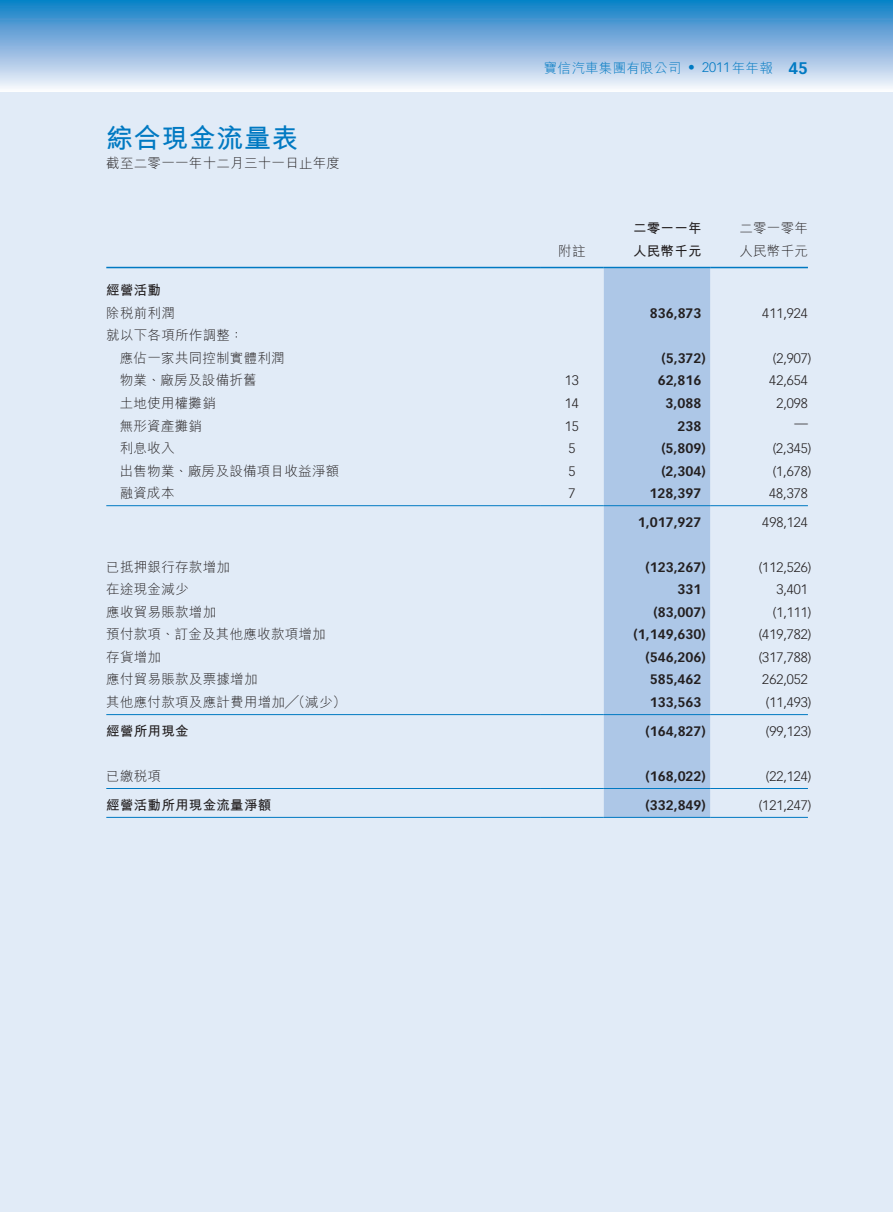
<style>
.page{position:relative;width:893px;height:1212px;background:#e1ebf7}
.page>*{position:absolute;margin:0;border:0;box-sizing:border-box;transform-origin:0 0}
.t1{font:700 27px "M Hei HK";letter-spacing:.02em;color:#0079c2}
.t2{font:300 13.5px/22.5px "M Hei HK";letter-spacing:.02em;color:#231f20}
.t3{font:300 13.5px "Vectora LT Std";color:#231f20}
.t4{font:700 13.5px "Vectora LT Std";color:#231f20}
.t5{font:700 13.5px "M Hei HK";letter-spacing:.02em;color:#231f20}
.t6{font:300 13.5px "M Hei HK";letter-spacing:.02em;color:#0079c2}
.s1{font-family:"Vectora LT Std"}
.s2{font-family:"Vectora LT Std";font-weight:700;font-size:16.5px}
</style>
<div class="page">
<div style="left:0;top:0;width:893px;height:91px;background:linear-gradient(to bottom,#107bc4,#fcf3fb)"></div>
<div style="left:604px;top:268px;width:106px;height:549px;background:#adc7e7"></div>
<hr style="left:106px;top:267px;width:434px;height:1px;background:#0079c2">
<hr style="left:540px;top:267px;width:64px;height:1px;background:#0079c2">
<hr style="left:604px;top:267px;width:106px;height:1px;background:#0079c2">
<hr style="left:710px;top:267px;width:98px;height:1px;background:#0079c2">
<hr style="left:106px;top:505px;width:434px;height:1px;background:#0079c2">
<hr style="left:540px;top:505px;width:64px;height:1px;background:#0079c2">
<hr style="left:604px;top:505px;width:106px;height:1px;background:#0079c2">
<hr style="left:710px;top:505px;width:98px;height:1px;background:#0079c2">
<hr style="left:106px;top:714px;width:434px;height:1px;background:#0079c2">
<hr style="left:540px;top:714px;width:64px;height:1px;background:#0079c2">
<hr style="left:604px;top:714px;width:106px;height:1px;background:#0079c2">
<hr style="left:710px;top:714px;width:98px;height:1px;background:#0079c2">
<hr style="left:106px;top:788px;width:434px;height:1px;background:#0079c2">
<hr style="left:540px;top:788px;width:64px;height:1px;background:#0079c2">
<hr style="left:604px;top:788px;width:106px;height:1px;background:#0079c2">
<hr style="left:710px;top:788px;width:98px;height:1px;background:#0079c2">
<hr style="left:106px;top:817px;width:434px;height:1px;background:#0079c2">
<hr style="left:540px;top:817px;width:64px;height:1px;background:#0079c2">
<hr style="left:604px;top:817px;width:106px;height:1px;background:#0079c2">
<hr style="left:710px;top:817px;width:98px;height:1px;background:#0079c2">
<h1 class="t1" style="left:106px;top:118px;width:194px">綜合現金流量表</h1>
<p class="t2" style="left:106px;top:152px;width:235px">截至二零一一年十二月三十一日止年度</p>
<p class="t6" style="left:544px;top:61px;width:266px">寶信汽車集團有限公司 <span class="s1">• 2011</span>年年報 <span class="s2">45</span></p>
<p class="t5" style="left:633px;top:219px;width:70px">二零一一年</p>
<p class="t2" style="left:739px;top:217px;width:70px">二零一零年</p>
<p class="t2" style="left:558px;top:239px;width:29px">附註</p>
<p class="t5" style="left:633px;top:241px;width:70px">人民幣千元</p>
<p class="t2" style="left:739px;top:239px;width:70px">人民幣千元</p>
<p class="t5" style="left:106px;top:281px;width:56px">經營活動</p>
<p class="t2" style="left:106px;top:302px;width:70px">除稅前利潤</p>
<p class="t4" style="left:650px;top:305px;width:53px">836,873</p>
<p class="t3" style="left:762px;top:305px;width:47px">411,924</p>
<p class="t2" style="left:120px;top:324px;width:166px;text-indent:-14px">就以下各項所作調整：<br>應佔一家共同控制實體利潤</p>
<p class="t4" style="left:661px;top:350px;width:46px">(5,372)</p>
<p class="t3" style="left:773px;top:350px;width:40px">(2,907)</p>
<p class="t2" style="left:120px;top:369px;width:138px">物業、廠房及設備折舊</p>
<p class="t3" style="left:565px;top:373px;width:16px">13</p>
<p class="t4" style="left:658px;top:372px;width:45px">62,816</p>
<p class="t3" style="left:769px;top:373px;width:40px">42,654</p>
<p class="t2" style="left:120px;top:392px;width:98px">土地使用權攤銷</p>
<p class="t3" style="left:565px;top:395px;width:16px">14</p>
<p class="t4" style="left:666px;top:395px;width:37px">3,088</p>
<p class="t3" style="left:776px;top:395px;width:33px">2,098</p>
<p class="t2" style="left:120px;top:414px;width:84px">無形資產攤銷</p>
<p class="t3" style="left:565px;top:418px;width:16px">15</p>
<p class="t4" style="left:678px;top:417px;width:25px">238</p>
<p class="t3" style="left:794px;top:416px;width:15px">—</p>
<p class="t2" style="left:120px;top:437px;width:56px">利息收入</p>
<p class="t3" style="left:568px;top:440px;width:9px">5</p>
<p class="t4" style="left:661px;top:440px;width:46px">(5,809)</p>
<p class="t3" style="left:773px;top:440px;width:40px">(2,345)</p>
<p class="t2" style="left:120px;top:459px;width:221px">出售物業、廠房及設備項目收益淨額</p>
<p class="t3" style="left:568px;top:463px;width:9px">5</p>
<p class="t4" style="left:661px;top:462px;width:46px">(2,304)</p>
<p class="t3" style="left:773px;top:463px;width:40px">(1,678)</p>
<p class="t2" style="left:120px;top:482px;width:56px">融資成本</p>
<p class="t3" style="left:568px;top:485px;width:9px">7</p>
<p class="t4" style="left:650px;top:485px;width:53px">128,397</p>
<p class="t3" style="left:769px;top:485px;width:40px">48,378</p>
<p class="t4" style="left:638px;top:514px;width:65px">1,017,927</p>
<p class="t3" style="left:762px;top:514px;width:47px">498,124</p>
<p class="t2" style="left:106px;top:555px;width:125px">已抵押銀行存款增加</p>
<p class="t4" style="left:645px;top:559px;width:62px">(123,267)</p>
<p class="t3" style="left:759px;top:559px;width:54px">(112,526)</p>
<p class="t2" style="left:106px;top:578px;width:84px">在途現金減少</p>
<p class="t4" style="left:678px;top:581px;width:25px">331</p>
<p class="t3" style="left:776px;top:582px;width:33px">3,401</p>
<p class="t2" style="left:106px;top:600px;width:111px">應收貿易賬款增加</p>
<p class="t4" style="left:653px;top:604px;width:54px">(83,007)</p>
<p class="t3" style="left:773px;top:604px;width:40px">(1,111)</p>
<p class="t2" style="left:106px;top:623px;width:221px">預付款項、訂金及其他應收款項增加</p>
<p class="t4" style="left:633px;top:626px;width:74px">(1,149,630)</p>
<p class="t3" style="left:759px;top:627px;width:54px">(419,782)</p>
<p class="t2" style="left:106px;top:645px;width:56px">存貨增加</p>
<p class="t4" style="left:645px;top:649px;width:62px">(546,206)</p>
<p class="t3" style="left:759px;top:649px;width:54px">(317,788)</p>
<p class="t2" style="left:106px;top:668px;width:153px">應付貿易賬款及票據增加</p>
<p class="t4" style="left:650px;top:671px;width:53px">585,462</p>
<p class="t3" style="left:762px;top:672px;width:47px">262,052</p>
<p class="t2" style="left:106px;top:690px;width:241px">其他應付款項及應計費用增加╱（減少）</p>
<p class="t4" style="left:650px;top:694px;width:53px">133,563</p>
<p class="t3" style="left:766px;top:694px;width:47px">(11,493)</p>
<p class="t5" style="left:106px;top:721px;width:84px">經營所用現金</p>
<p class="t4" style="left:645px;top:723px;width:62px">(164,827)</p>
<p class="t3" style="left:766px;top:723px;width:47px">(99,123)</p>
<p class="t2" style="left:106px;top:764px;width:56px">已繳稅項</p>
<p class="t4" style="left:645px;top:768px;width:62px">(168,022)</p>
<p class="t3" style="left:766px;top:768px;width:47px">(22,124)</p>
<p class="t5" style="left:106px;top:795px;width:166px">經營活動所用現金流量淨額</p>
<p class="t4" style="left:645px;top:797px;width:62px">(332,849)</p>
<p class="t3" style="left:759px;top:797px;width:54px">(121,247)</p>
</div>
